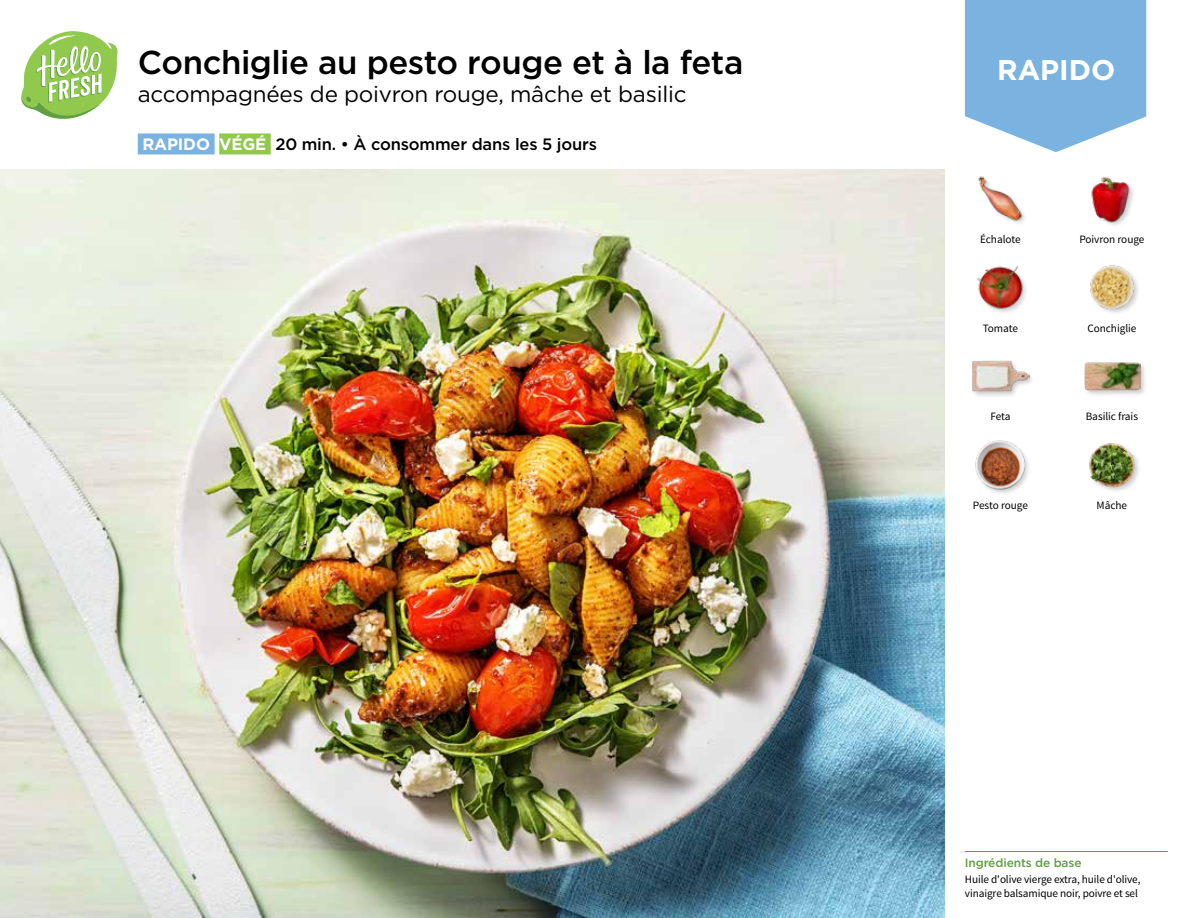
<style>
.page{position:relative;width:1188px;height:918px;background:#fff}
.page>*{position:absolute;margin:0;border:0;box-sizing:border-box;transform-origin:0 0}
.t1{font:500 33px "Gotham";letter-spacing:-.015em;color:#000}
.t2{font:700 28.5px "Gotham";color:#fff}
.t3{font:22.5px "Gotham";letter-spacing:-.01em;color:#000}
.t4{font:500 16.5px "Gotham";letter-spacing:-.01em;color:#000}
.t5{font:500 12px "Gotham";letter-spacing:-.01em;color:#609f43}
.t6{font:11.25px/14.4px "Source Sans Pro";letter-spacing:-.01em;color:#000}
.s1{font-weight:700;color:#fff}
</style>
<div class="page">
<hr style="left:965px;top:851px;width:203px;height:1px;background:#609f43">
<div style="left:138px;top:133px;width:77px;height:21px;background:#7ab2e0"></div>
<div style="left:219px;top:133px;width:52px;height:21px;background:#91c84e"></div>
<svg style="left:21px;top:31px;width:97px;height:88px"></svg>
<img style="left:0;top:170px;width:945px;height:748px">
<svg style="left:913px;top:0;width:234px;height:216px"></svg>
<img style="left:1083px;top:170px;width:58px;height:55px">
<img style="left:972px;top:170px;width:57px;height:53px">
<img style="left:1090px;top:265px;width:48px;height:48px">
<img style="left:977px;top:265px;width:49px;height:48px">
<div style="left:1084px;top:361px;width:63px;height:37px;background:#000;opacity:.2"></div>
<img style="left:1084px;top:361px;width:57px;height:37px">
<div style="left:972px;top:359px;width:64px;height:40px;background:#000;opacity:.2"></div>
<img style="left:972px;top:359px;width:57px;height:40px">
<img style="left:1089px;top:443px;width:50px;height:48px">
<img style="left:975px;top:440px;width:54px;height:54px">
<h1 class="t1" style="left:138px;top:41px;width:607px">Conchiglie au pesto rouge et à la feta</h1>
<h3 class="t3" style="left:138px;top:80px;width:550px">accompagnées de poivron rouge, mâche et basilic</h3>
<h3 class="t4" style="left:142px;top:133px;width:456px"><span class="s1">RAPIDO VÉGÉ</span> 20 min. • À consommer dans les 5 jours</h3>
<h2 class="t2" style="left:997px;top:51px;width:120px">RAPIDO</h2>
<p class="t6" style="left:980px;top:232px;width:42px">Échalote</p>
<p class="t6" style="left:1079px;top:232px;width:67px">Poivron rouge</p>
<p class="t6" style="left:983px;top:321px;width:37px">Tomate</p>
<p class="t6" style="left:1087px;top:321px;width:51px">Conchiglie</p>
<p class="t6" style="left:990px;top:410px;width:22px">Feta</p>
<p class="t6" style="left:1086px;top:410px;width:54px">Basilic frais</p>
<p class="t6" style="left:973px;top:498px;width:57px">Pesto rouge</p>
<p class="t6" style="left:1097px;top:498px;width:32px">Mâche</p>
<p class="t5" style="left:965px;top:854px;width:118px">Ingrédients de base</p>
<p class="t6" style="left:965px;top:872px;width:177px">Huile d'olive vierge extra, huile d'olive, vinaigre balsamique noir, poivre et sel</p>
</div>
